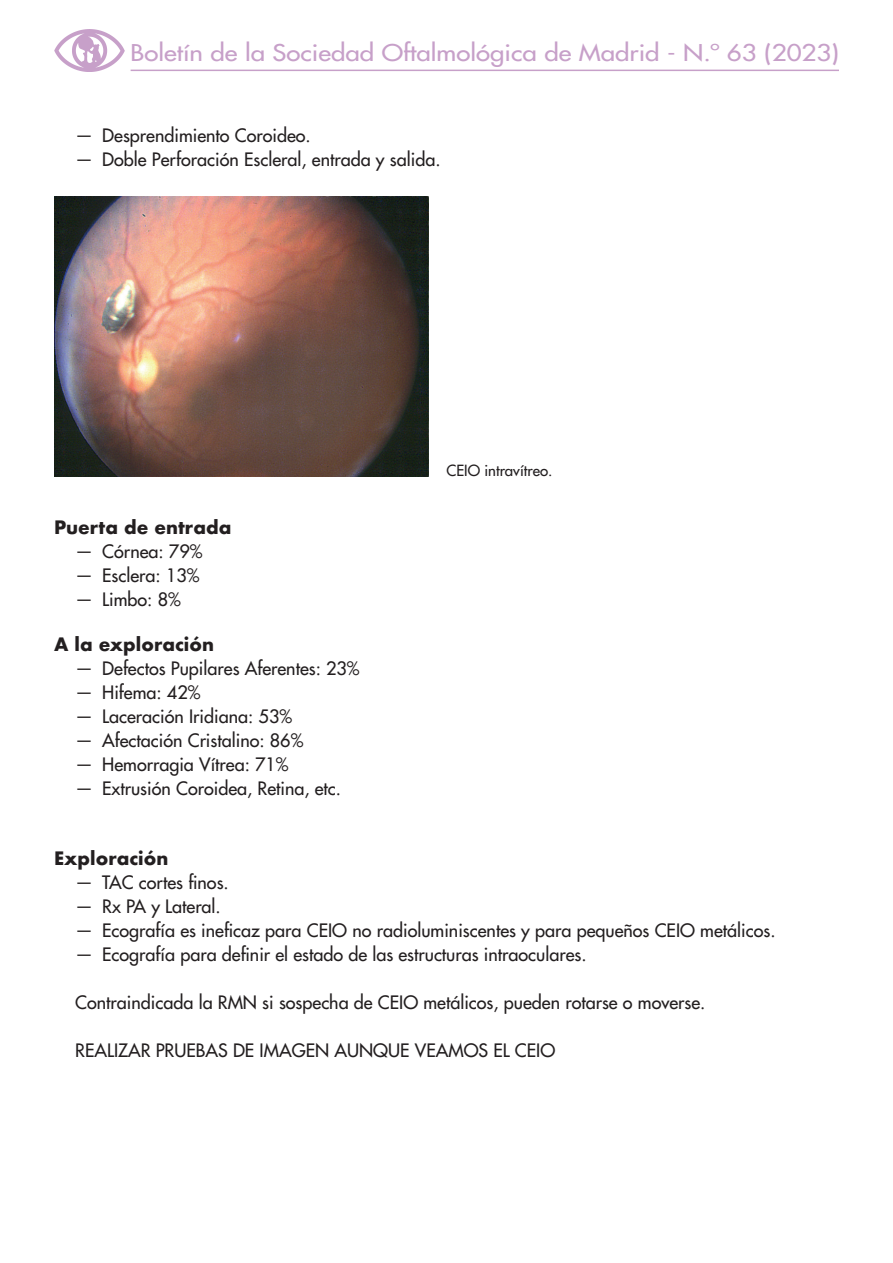
<style>
.page{position:relative;width:893px;height:1263px;background:#fff}
.page>*{position:absolute;margin:0;border:0;box-sizing:border-box;transform-origin:0 0}
.t1{font:500 22.5px "Futura Std";color:#c7a0c9;scale:1.15 1}
._05-TEXTO{font:500 18px "Futura Std";color:#231f20}
._06-ladillo{font:700 18px "Futura";color:#231f20}
._07-pie_de_foto{font:500 15px "Futura Std";color:#231f20}
</style>
<div class="page">
<img style="left:54px;top:29px;width:71px;height:42px">
<hr style="left:131px;top:70px;width:708px;height:1px;background:#c7a0c9">
<img style="left:54px;top:197px;width:374px;height:279px">
<p class="t1" style="left:131px;top:39px;width:618px">Boletín de la Sociedad Oftalmológica de Madrid - N.º 63 (2023)</p>
<p class="_05-TEXTO" style="left:75px;top:124px;width:237px">— Desprendimiento Coroideo.</p>
<p class="_05-TEXTO" style="left:75px;top:148px;width:367px">— Doble Perforación Escleral, entrada y salida.</p>
<p class="_06-ladillo" style="left:54px;top:514px;width:179px">Puerta de entrada</p>
<p class="_05-TEXTO" style="left:75px;top:540px;width:129px">— Córnea: 79%</p>
<p class="_05-TEXTO" style="left:75px;top:564px;width:126px">— Esclera: 13%</p>
<p class="_05-TEXTO" style="left:75px;top:588px;width:107px">— Limbo: 8%</p>
<p class="_06-ladillo" style="left:54px;top:631px;width:161px">A la exploración</p>
<p class="_05-TEXTO" style="left:75px;top:657px;width:286px">— Defectos Pupilares Aferentes: 23%</p>
<p class="_05-TEXTO" style="left:75px;top:681px;width:127px">— Hifema: 42%</p>
<p class="_05-TEXTO" style="left:75px;top:705px;width:218px">— Laceración Iridiana: 53%</p>
<p class="_05-TEXTO" style="left:75px;top:729px;width:230px">— Afectación Cristalino: 86%</p>
<p class="_05-TEXTO" style="left:75px;top:753px;width:215px">— Hemorragia Vítrea: 71%</p>
<p class="_05-TEXTO" style="left:75px;top:777px;width:267px">— Extrusión Coroidea, Retina, etc.</p>
<p class="_07-pie_de_foto" style="left:446px;top:461px;width:107px">CEIO intravítreo.</p>
<p class="_06-ladillo" style="left:54px;top:845px;width:116px">Exploración</p>
<p class="_05-TEXTO" style="left:75px;top:871px;width:155px">— TAC cortes finos.</p>
<p class="_05-TEXTO" style="left:75px;top:895px;width:147px">— Rx PA y Lateral.</p>
<p class="_05-TEXTO" style="left:75px;top:919px;width:702px">— Ecografía es ineficaz para CEIO no radioluminiscentes y para pequeños CEIO metálicos.</p>
<p class="_05-TEXTO" style="left:75px;top:943px;width:513px">— Ecografía para definir el estado de las estructuras intraoculares.</p>
<p class="_05-TEXTO" style="left:75px;top:991px;width:632px">Contraindicada la RMN si sospecha de CEIO metálicos, pueden rotarse o moverse.</p>
<p class="_05-TEXTO" style="left:75px;top:1039px;width:482px">REALIZAR PRUEBAS DE IMAGEN AUNQUE VEAMOS EL CEIO</p>
</div>
